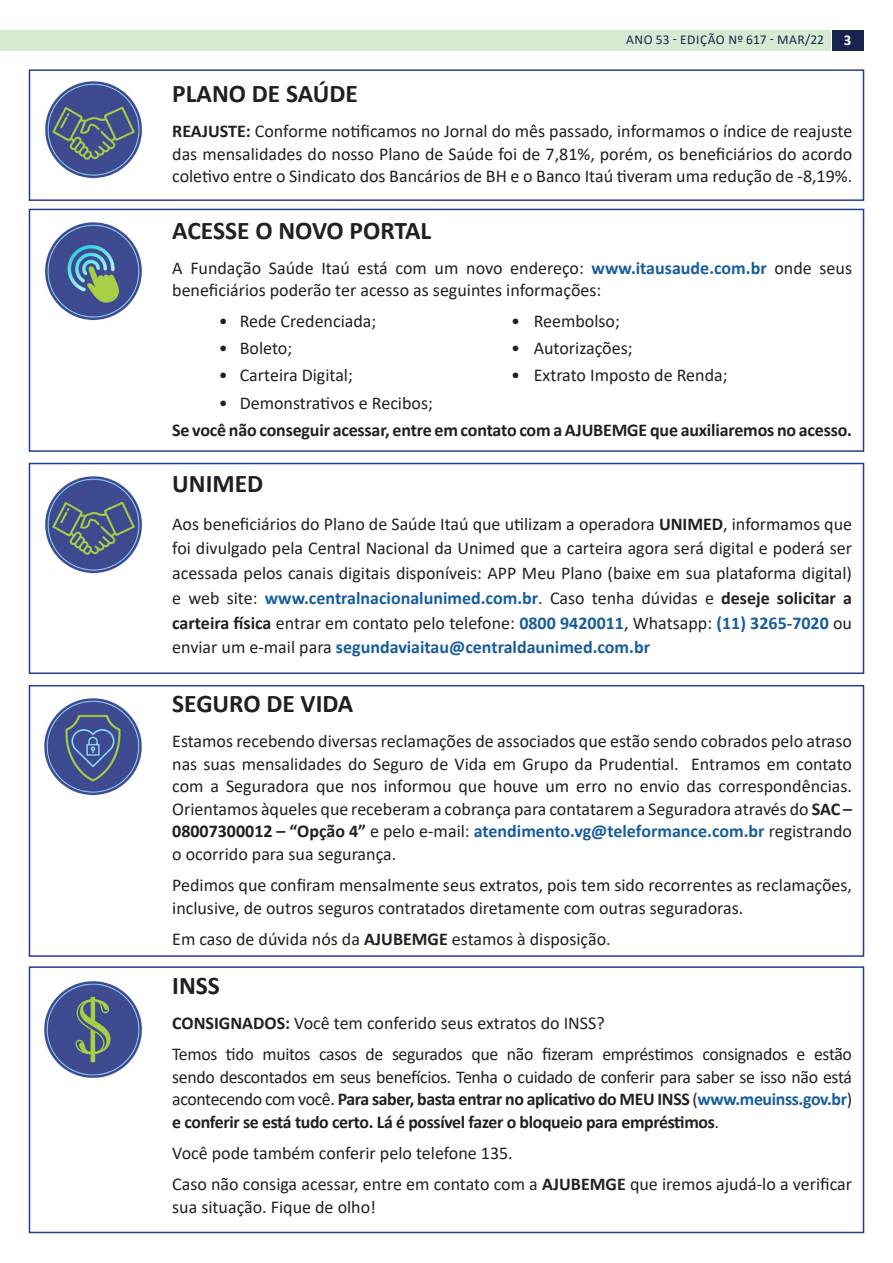
<style>
.page{position:relative;width:893px;height:1263px;background:#fff}
.page>*{position:absolute;margin:0;border:0;box-sizing:border-box;transform-origin:0 0}
.Título_-Texto_Box{font:700 25.5px "Calibri";color:#231f20}
.Texto-Box__12-15{font:18px/22.5px "Calibri";color:#231f20;text-align:justify}
.Texto_-_Box{font:18px/22.5px "Calibri";color:#231f20;text-align:justify}
.Texto-Box__12-15-2{font:700 18px "Calibri";letter-spacing:-.01em;color:#231f20}
.t1{font:700 15px "Calibri";color:#fff}
.t2{font:13.5px "Calibri";letter-spacing:.04em;color:#18244e}
.s1{font-weight:700}
.s2{font-weight:700;color:#175d9e}
</style>
<div class="page">
<div style="left:0;top:30px;width:830px;height:20px;background:#d8e9d2"></div>
<div style="left:832px;top:30px;width:31px;height:20px;background:#18244e"></div>
<div style="left:29px;top:966px;width:835px;height:267px;border:2px solid #253f8e"></div>
<div style="left:29px;top:69px;width:835px;height:132px;border:2px solid #253f8e"></div>
<div style="left:29px;top:209px;width:835px;height:243px;border:2px solid #253f8e"></div>
<img style="left:45px;top:81px;width:97px;height:98px">
<img style="left:45px;top:222px;width:97px;height:99px">
<div style="left:29px;top:463px;width:835px;height:211px;border:2px solid #253f8e"></div>
<img style="left:45px;top:476px;width:97px;height:98px">
<div style="left:29px;top:685px;width:835px;height:272px;border:2px solid #253f8e"></div>
<img style="left:44px;top:698px;width:98px;height:98px">
<img style="left:44px;top:981px;width:98px;height:97px">
<p class="t2" style="left:626px;top:30px;width:199px">ANO 53 - EDIÇÃO Nº 617 - MAR/22</p>
<p class="t1" style="left:844px;top:30px;width:9px">3</p>
<p class="Título_-Texto_Box" style="left:172px;top:76px;width:187px">PLANO DE SAÚDE</p>
<p class="Texto_-_Box" style="left:172px;top:120px;width:682px"><span class="s1">REAJUSTE:</span> Conforme notificamos no Jornal do mês passado, informamos o índice de reajuste das mensalidades do nosso Plano de Saúde foi de 7,81%, porém, os beneficiários do acordo coletivo entre o Sindicato dos Bancários de BH e o Banco Itaú tiveram uma redução de -8,19%.</p>
<p class="Título_-Texto_Box" style="left:172px;top:212px;width:261px">ACESSE O NOVO PORTAL</p>
<p class="Texto-Box__12-15" style="left:172px;top:256px;width:681px">A Fundação Saúde Itaú está com um novo endereço: <span class="s2">www.itausaude.com.br</span> onde seus beneficiários poderão ter acesso as seguintes informações:</p>
<p class="Texto_-_Box" style="left:219px;top:310px;width:159px">• Rede Credenciada;</p>
<p class="Texto_-_Box" style="left:511px;top:310px;width:110px">• Reembolso;</p>
<p class="Texto_-_Box" style="left:219px;top:336px;width:75px">• Boleto;</p>
<p class="Texto_-_Box" style="left:511px;top:336px;width:123px">• Autorizações;</p>
<p class="Texto_-_Box" style="left:219px;top:363px;width:136px">• Carteira Digital;</p>
<p class="Texto_-_Box" style="left:511px;top:363px;width:218px">• Extrato Imposto de Renda;</p>
<p class="Texto_-_Box" style="left:219px;top:391px;width:216px">• Demonstrativos e Recibos;</p>
<p class="Texto-Box__12-15-2" style="left:172px;top:417px;width:681px">Se você não conseguir acessar, entre em contato com a AJUBEMGE que auxiliaremos no acesso.</p>
<p class="Título_-Texto_Box" style="left:172px;top:466px;width:93px">UNIMED</p>
<p class="Texto-Box__12-15" style="left:172px;top:511px;width:681px;line-height:24.8px">Aos beneficiários do Plano de Saúde Itaú que utilizam a operadora <span class="s1">UNIMED</span>, informamos que foi divulgado pela Central Nacional da Unimed que a carteira agora será digital e poderá ser acessada pelos canais digitais disponíveis: APP Meu Plano (baixe em sua plataforma digital) e web site: <span class="s2">www.centralnacionalunimed.com.br</span>. Caso tenha dúvidas e <span class="s1">deseje solicitar a carteira física</span> entrar em contato pelo telefone: <span class="s2">0800 9420011</span>, Whatsapp: <span class="s2">(11) 3265-7020</span> ou enviar um e-mail para <span class="s2">segundaviaitau@centraldaunimed.com.br</span></p>
<p class="Título_-Texto_Box" style="left:172px;top:686px;width:183px">SEGURO DE VIDA</p>
<p class="Texto-Box__12-15" style="left:172px;top:730px;width:681px">Estamos recebendo diversas reclamações de associados que estão sendo cobrados pelo atraso nas suas mensalidades do Seguro de Vida em Grupo da Prudential. Entramos em contato com a Seguradora que nos informou que houve um erro no envio das correspondências.<br>Orientamos àqueles que receberam a cobrança para contatarem a Seguradora através do <span class="s1">SAC – 08007300012 – “Opção 4”</span> e pelo e-mail: <span class="s2">atendimento.vg@teleformance.com.br</span> registrando o ocorrido para sua segurança.</p>
<p class="Texto-Box__12-15" style="left:172px;top:873px;width:681px">Pedimos que confiram mensalmente seus extratos, pois tem sido recorrentes as reclamações, inclusive, de outros seguros contratados diretamente com outras seguradoras.</p>
<p class="Texto-Box__12-15" style="left:172px;top:927px;width:440px">Em caso de dúvida nós da <span class="s1">AJUBEMGE</span> estamos à disposição.</p>
<p class="Título_-Texto_Box" style="left:172px;top:968px;width:49px">INSS</p>
<p class="Texto-Box__12-15" style="left:172px;top:1012px;width:434px"><span class="s1">CONSIGNADOS:</span> Você tem conferido seus extratos do INSS?</p>
<p class="Texto-Box__12-15" style="left:172px;top:1043px;width:681px">Temos tido muitos casos de segurados que não fizeram empréstimos consignados e estão sendo descontados em seus benefícios. Tenha o cuidado de conferir para saber se isso não está acontecendo com você. <span class="s1">Para saber, basta entrar no aplicativo do MEU INSS</span> (<span class="s2">www.meuinss.gov.br</span>) <span class="s1">e conferir se está tudo certo. Lá é possível fazer o bloqueio para empréstimos</span>.</p>
<p class="Texto-Box__12-15" style="left:172px;top:1141px;width:342px">Você pode também conferir pelo telefone 135.</p>
<p class="Texto-Box__12-15" style="left:172px;top:1172px;width:681px">Caso não consiga acessar, entre em contato com a <span class="s1">AJUBEMGE</span> que iremos ajudá-lo a verificar sua situação. Fique de olho!</p>
</div>
